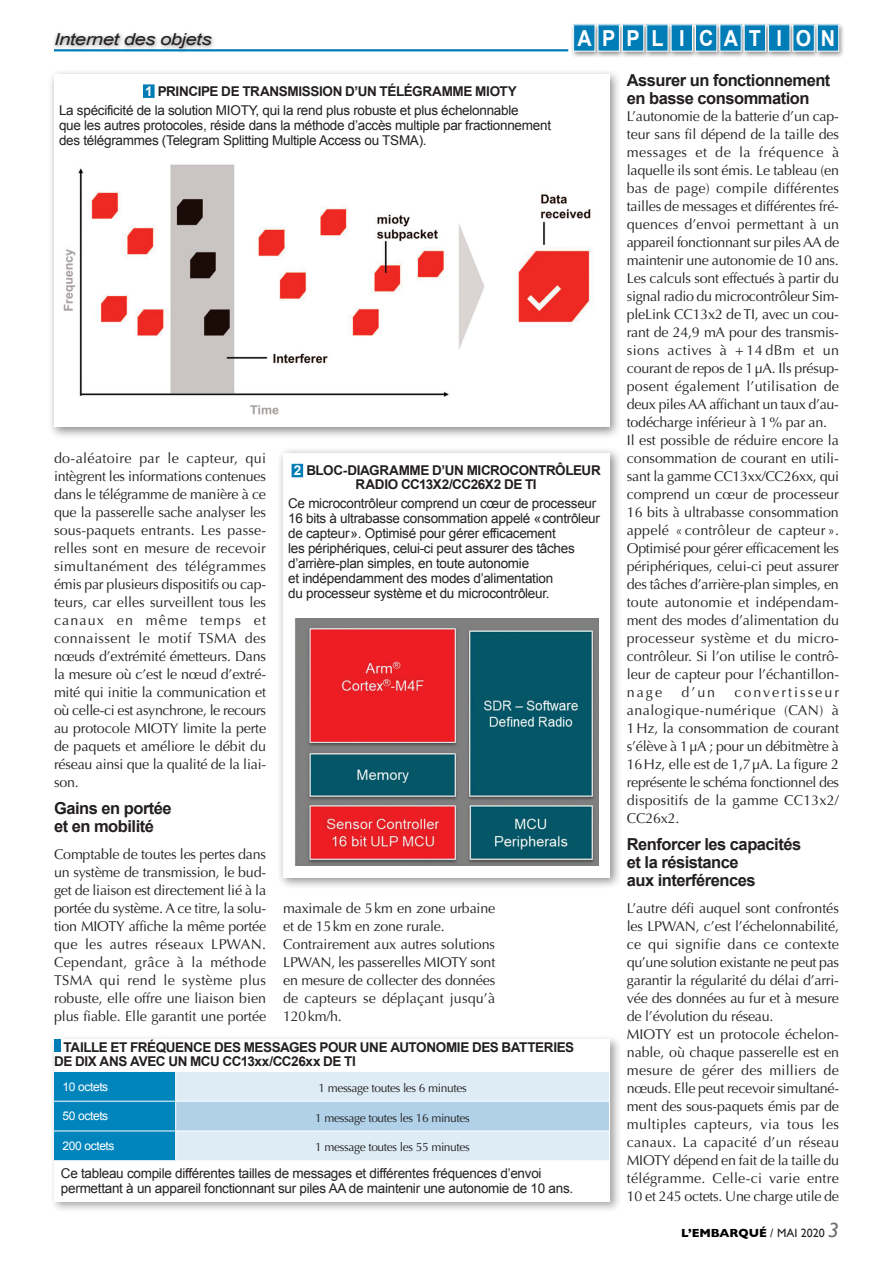
<style>
.page{position:relative;width:893px;height:1263px;background:#fff}
.page>*{position:absolute;margin:0;border:0;box-sizing:border-box;transform-origin:0 0}
.t1{font:700 22.05px "Arial";letter-spacing:.535em;color:#fff;scale:.9 1}
.t2{font:700 16.5px/18px "Arial";letter-spacing:-.03em;color:#231f20}
.t3{font:italic 16.5px "Arial";letter-spacing:-.03em;color:#231f20;scale:1.24 1}
.t4{font:14.25px/18px "Optima";letter-spacing:-.01em;color:#231f20;text-align:justify}
.t5{font:13.5px/15px "Arial";letter-spacing:-.02em;color:#231f20}
.t6{font:700 13.5px/13.5px "Arial";letter-spacing:-.03em;color:#231f20}
.t7{font:12px "Optima";letter-spacing:-.03em;color:#231f20}
.t8{font:12px "Arial";letter-spacing:-.03em;color:#fff}
.t9{font:700 12px "Gill Sans";color:#000}
.s1{font-weight:700;color:#fff}
.s2{font-weight:700}
.s3{color:#fff}
.s4{font-weight:400;color:#231f20}
.s5{font-weight:400;font-style:italic;font-size:21px;color:#6c6d70}
</style>
<div class="page">
<div style="left:51px;top:30px;width:166px;height:24px;background:#231f20;opacity:.5"></div>
<hr style="left:54px;top:49px;width:514px;height:2px;background:#007cb6">
<div style="left:570px;top:23px;width:31px;height:35px;background:#231f20;opacity:.5"></div>
<div style="left:574px;top:25px;width:21px;height:26px;background:#007cb6"></div>
<div style="left:595px;top:23px;width:31px;height:35px;background:#231f20;opacity:.5"></div>
<div style="left:598px;top:25px;width:21px;height:26px;background:#007cb6"></div>
<div style="left:619px;top:23px;width:31px;height:35px;background:#231f20;opacity:.5"></div>
<div style="left:622px;top:25px;width:22px;height:26px;background:#007cb6"></div>
<div style="left:622px;top:24px;width:22px;height:27px;border:1px solid #fff"></div>
<div style="left:643px;top:23px;width:31px;height:35px;background:#231f20;opacity:.5"></div>
<div style="left:647px;top:25px;width:21px;height:26px;background:#007cb6"></div>
<div style="left:668px;top:23px;width:31px;height:35px;background:#231f20;opacity:.5"></div>
<div style="left:671px;top:25px;width:21px;height:26px;background:#007cb6"></div>
<div style="left:692px;top:23px;width:31px;height:35px;background:#231f20;opacity:.5"></div>
<div style="left:695px;top:25px;width:22px;height:26px;background:#007cb6"></div>
<div style="left:695px;top:24px;width:22px;height:27px;border:1px solid #fff"></div>
<div style="left:717px;top:23px;width:30px;height:35px;background:#231f20;opacity:.5"></div>
<div style="left:720px;top:25px;width:21px;height:26px;background:#007cb6"></div>
<div style="left:741px;top:23px;width:31px;height:35px;background:#231f20;opacity:.5"></div>
<div style="left:744px;top:25px;width:22px;height:26px;background:#007cb6"></div>
<div style="left:765px;top:23px;width:31px;height:35px;background:#231f20;opacity:.5"></div>
<div style="left:768px;top:25px;width:22px;height:26px;background:#007cb6"></div>
<div style="left:768px;top:24px;width:22px;height:27px;border:1px solid #fff"></div>
<div style="left:790px;top:23px;width:30px;height:35px;background:#231f20;opacity:.5"></div>
<div style="left:793px;top:25px;width:21px;height:26px;background:#007cb6"></div>
<div style="left:814px;top:23px;width:31px;height:35px;background:#231f20;opacity:.5"></div>
<div style="left:817px;top:25px;width:22px;height:26px;background:#007cb6"></div>
<div style="left:817px;top:24px;width:22px;height:27px;border:1px solid #fff"></div>
<div style="left:48px;top:68px;width:574px;height:371px;background:#231f20;opacity:.5"></div>
<div style="left:54px;top:74px;width:556px;height:353px;background:#fff"></div>
<img style="left:63px;top:164px;width:528px;height:251px">
<div style="left:143px;top:84px;width:12px;height:14px;background:#007cb6"></div>
<div style="left:49px;top:1035px;width:573px;height:178px;background:#231f20;opacity:.4"></div>
<div style="left:54px;top:1039px;width:556px;height:162px;background:#fff"></div>
<svg style="left:54px;top:1071px;width:556px;height:89px"></svg>
<div style="left:54px;top:1039px;width:6px;height:13px;background:#007cb6"></div>
<div style="left:277px;top:447px;width:345px;height:443px;background:#231f20;opacity:.5"></div>
<div style="left:283px;top:453px;width:327px;height:425px;background:#fff"></div>
<img style="left:295px;top:619px;width:303px;height:246px">
<div style="left:292px;top:464px;width:11px;height:13px;background:#007cb6"></div>
<p class="t3" style="left:54px;top:29px;width:129px">Internet des objets</p>
<h1 class="t1" style="left:577px;top:24px;width:288px">APPL I CAT I ON</h1>
<p class="t5" style="left:59px;top:81px;width:461px;line-height:19.2px;text-align:right"><span class="s1">1</span> <span class="s2">PRINCIPE DE TRANSMISSION D’UN TÉLÉGRAMME MIOTY<br></span>La spécificité de la solution MIOTY, qui la rend plus robuste et plus échelonnable</p>
<p class="t5" style="left:59px;top:118px;width:494px">que les autres protocoles, réside dans la méthode d’accès multiple par fractionnement des télégrammes (Telegram Splitting Multiple Access ou TSMA).</p>
<p class="t4" style="left:54px;top:450px;width:214px">do-aléatoire par le capteur, qui intègrent les informations contenues dans le télégramme de manière à ce que la passerelle sache analyser les sous-paquets entrants. Les passe&shy;relles sont en mesure de recevoir simultanément des télégrammes émis par plusieurs dispositifs ou cap&shy;teurs, car elles surveillent tous les canaux en même temps et connaissent le motif TSMA des nœuds d’extrémité émetteurs. Dans la mesure où c’est le nœud d’extré&shy;mité qui initie la communication et où celle-ci est asynchrone, le recours au protocole MIOTY limite la perte de paquets et améliore le débit du réseau ainsi que la qualité de la liai&shy;son.</p>
<p class="t2" style="left:54px;top:799px;width:119px">Gains en portée et en mobilité</p>
<p class="t4" style="left:54px;top:846px;width:214px">Comptable de toutes les pertes dans un système de transmission, le bud&shy;get de liaison est directement lié à la portée du système. A ce titre, la solu&shy;tion MIOTY affiche la même portée que les autres réseaux LPWAN.<br>Cependant, grâce à la méthode TSMA qui rend le système plus robuste, elle offre une liaison bien plus fiable. Elle garantit une portée</p>
<p class="t6" style="left:294px;top:464px;width:308px;text-align:center"><span class="s3">2</span> BLOC-DIAGRAMME D’UN MICROCONTRÔLEUR<br>RADIO CC13X2/CC26X2 DE TI</p>
<p class="t5" style="left:288px;top:496px;width:313px">Ce microcontrôleur comprend un cœur de processeur 16 bits à ultrabasse consommation appelé «contrôleur de capteur». Optimisé pour gérer efficacement<br>les périphériques, celui-ci peut assurer des tâches d’arrière-plan simples, en toute autonomie<br>et indépendamment des modes d’alimentation<br>du processeur système et du microcontrôleur.</p>
<p class="t4" style="left:283px;top:900px;width:214px;text-align:left">maximale de 5km en zone urbaine et de 15km en zone rurale.<br>Contrairement aux autres solutions<br>LPWAN, les passerelles MIOTY sont en mesure de collecter des données de capteurs se déplaçant jusqu’à<br>120km/h.</p>
<p class="t6" style="left:54px;top:1041px;width:522px;text-indent:10px">TAILLE ET FRÉQUENCE DES MESSAGES POUR UNE AUTONOMIE DES BATTERIES<br>DE DIX ANS AVEC UN MCU CC13xx/CC26xx DE TI</p>
<p class="t8" style="left:63px;top:1078px;width:47px">10 octets</p>
<p class="t7" style="left:318px;top:1081px;width:150px">1 message toutes les 6 minutes</p>
<p class="t8" style="left:63px;top:1108px;width:47px">50 octets</p>
<p class="t7" style="left:315px;top:1110px;width:156px">1 message toutes les 16 minutes</p>
<p class="t8" style="left:63px;top:1138px;width:54px">200 octets</p>
<p class="t7" style="left:315px;top:1140px;width:156px">1 message toutes les 55 minutes</p>
<p class="t5" style="left:61px;top:1166px;width:514px">Ce tableau compile différentes tailles de messages et différentes fréquences d’envoi permettant à un appareil fonctionnant sur piles AA de maintenir une autonomie de 10 ans.</p>
<p class="t2" style="left:627px;top:72px;width:205px">Assurer un fonctionnement en basse consommation</p>
<p class="t4" style="left:627px;top:108px;width:214px;text-align:left">L’autonomie de la batterie d’un cap&shy;teur sans fil dépend de la taille des messages et de la fréquence à laquelle ils sont émis. Le tableau (en bas de page) compile différentes tailles de messages et différentes fré&shy;quences d’envoi permettant à un appareil fonctionnant sur piles AA de maintenir une autonomie de 10 ans.<br>Les calculs sont effectués à partir du signal radio du microcontrôleur Sim&shy;pleLink CC13x2 de TI, avec un cou&shy;rant de 24,9 mA pour des transmis&shy;sions actives à + 14 dBm et un courant de repos de 1µA. Ils présup&shy;posent également l’utilisation de deux piles AA affichant un taux d’au&shy;todécharge inférieur à 1% par an.<br>Il est possible de réduire encore la consommation de courant en utili&shy;sant la gamme CC13xx/CC26xx, qui comprend un cœur de processeur 16 bits à ultrabasse consommation appelé « contrôleur de capteur ».<br>Optimisé pour gérer efficacement les périphériques, celui-ci peut assurer des tâches d’arrière-plan simples, en toute autonomie et indépendam&shy;ment des modes d’alimentation du processeur système et du micro&shy;contrôleur. Si l’on utilise le contrô&shy;leur de capteur pour l’échantillon&shy;nage</p>
<p class="t4" style="left:681px;top:683px;width:35px">d’un</p>
<p class="t4" style="left:627px;top:683px;width:214px;text-indent:108px">convertisseur analogique-numérique (CAN) à 1Hz, la consommation de courant s’élève à 1µA ; pour un débitmètre à 16Hz, elle est de 1,7µA. La figure 2 représente le schéma fonctionnel des dispositifs de la gamme CC13x2/ CC26x2.</p>
<p class="t2" style="left:627px;top:835px;width:176px">Renforcer les capacités et la résistance<br>aux interférences</p>
<p class="t4" style="left:627px;top:900px;width:214px;text-align:left">L’autre défi auquel sont confrontés les LPWAN, c’est l’échelonnabilité, ce qui signifie dans ce contexte qu’une solution existante ne peut pas garantir la régularité du délai d’arri&shy;vée des données au fur et à mesure de l’évolution du réseau.<br>MIOTY est un protocole échelon&shy;nable, où chaque passerelle est en mesure de gérer des milliers de nœuds. Elle peut recevoir simultané&shy;ment des sous-paquets émis par de multiples capteurs, via tous les canaux. La capacité d’un réseau MIOTY dépend en fait de la taille du télégramme. Celle-ci varie entre 10 et 245 octets. Une charge utile de</p>
<p class="t9" style="left:681px;top:1224px;width:159px">L’EMBARQUÉ <span class="s4">/ MAI 2020</span> <span class="s5">3</span></p>
</div>
